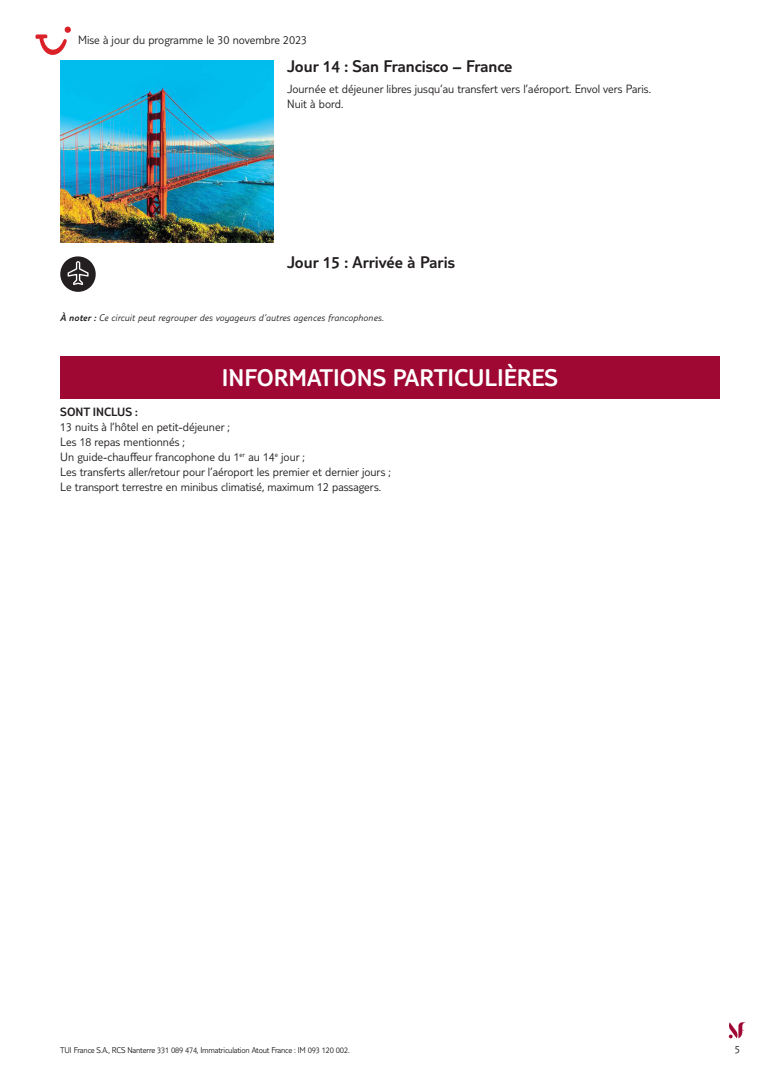
<style>
.page{position:relative;width:780px;height:1088px;background:#fff}
.page>*{position:absolute;margin:0;border:0;box-sizing:border-box;transform-origin:0 0}
.t1{font:300 25px "TUI Type";color:#fff}
.t2{font:300 17.5px "TUI Type";color:#231f20}
.t3{font:300 12.5px/15px "TUI Type";color:#231f20}
.t4{font:300 12.5px "TUI Type";color:#231f20}
.t5{font:300 11.25px "TUI Type";color:#231f20}
.t6{font:italic 300 10px "TUI Type";letter-spacing:.02em;color:#231f20}
.t7{font:300 8.75px "TUI Type";letter-spacing:-.02em;color:#231f20}
.s1{font-style:inherit}
</style>
<div class="page">
<svg style="left:728px;top:1022px;width:18px;height:16px"></svg>
<img style="left:60px;top:60px;width:213px;height:182px">
<svg style="left:60px;top:256px;width:36px;height:36px"></svg>
<div style="left:60px;top:356px;width:659px;height:43px;background:#9e0832"></div>
<svg style="left:35px;top:27px;width:36px;height:28px"></svg>
<p class="t3" style="left:78px;top:32px;width:230px">Mise à jour du programme le 30 novembre 2023</p>
<h2 class="t2" style="left:287px;top:56px;width:227px">Jour 14 : San Francisco – France</h2>
<p class="t3" style="left:287px;top:81px;width:365px">Journée et déjeuner libres jusqu’au transfert vers l’aéroport. Envol vers Paris.<br>Nuit à bord.</p>
<h2 class="t2" style="left:287px;top:252px;width:169px">Jour 15 : Arrivée à Paris</h2>
<p class="t6" style="left:60px;top:312px;width:325px"><span class="s1">À noter :</span> Ce circuit peut regrouper des voyageurs d’autres agences francophones.</p>
<h1 class="t1" style="left:222px;top:363px;width:337px">INFORMATIONS PARTICULIÈRES</h1>
<p class="t4" style="left:60px;top:404px;width:79px">SONT INCLUS :</p>
<p class="t3" style="left:60px;top:419px;width:332px">13 nuits à l’hôtel en petit-déjeuner ;<br>Les 18 repas mentionnés ;<br>Un guide-chauffeur francophone du 1<sup>er</sup> au 14<sup>e</sup> jour ;<br>Les transferts aller/retour pour l’aéroport les premier et dernier jours ; Le transport terrestre en minibus climatisé, maximum 12 passagers.</p>
<p class="t7" style="left:60px;top:1045px;width:291px">TUI France S.A., RCS Nanterre 331 089 474, Immatriculation Atout France : IM 093 120 002.</p>
<p class="t5" style="left:734px;top:1042px;width:7px">5</p>
</div>
